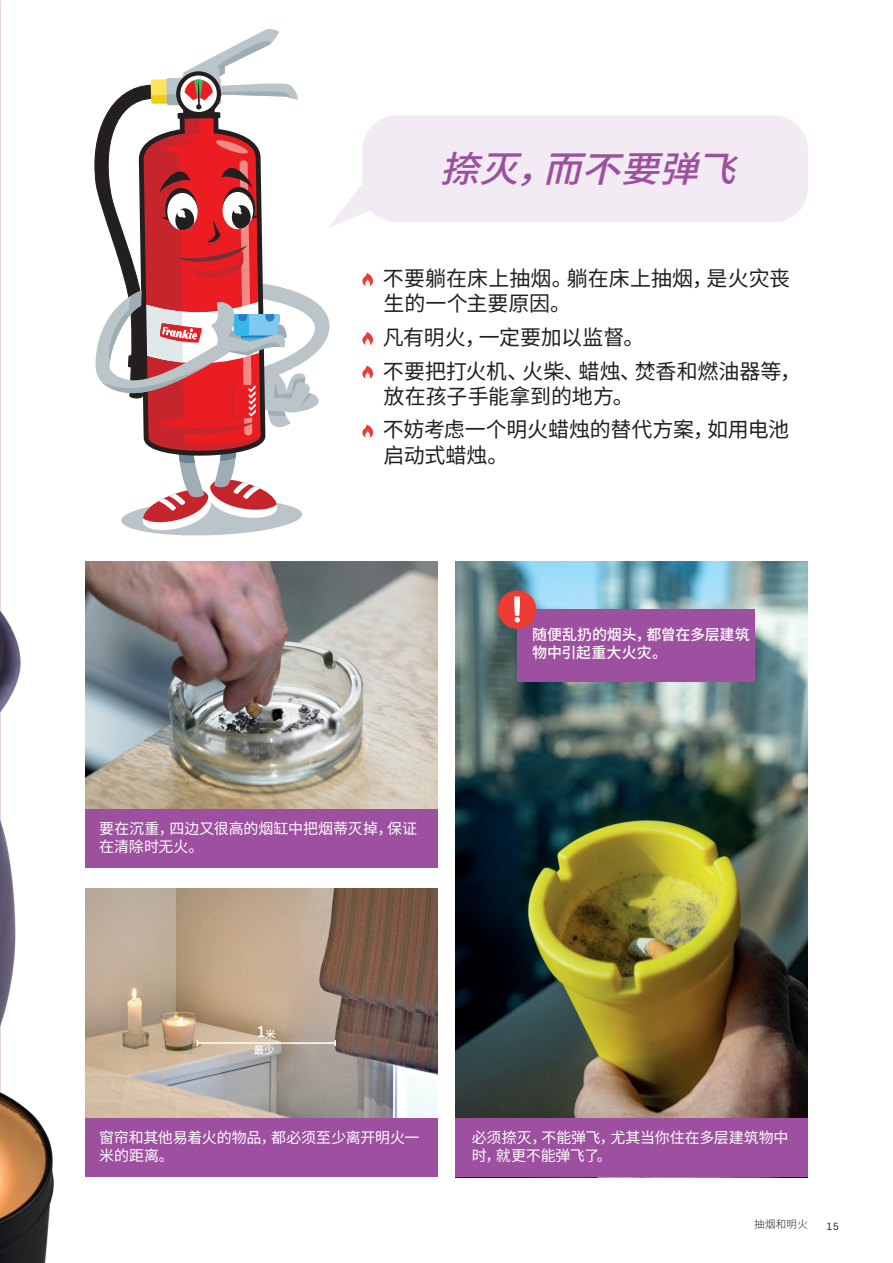
<style>
.page{position:relative;width:893px;height:1263px;background:#fff}
.page>*{position:absolute;margin:0;border:0;box-sizing:border-box;transform-origin:0 0}
.t1{font:italic 500 36px "Noto Sans CJ Ksc";color:#9d509f;scale:1.08 1}
.t2{font:21px/25.2px "Noto Sans CJ Ksc";color:#231f20}
.t3{font:500 15.75px "Post Grotesk";color:#fff}
.t4{font:15px/18px "Noto Sans CJ Ksc";letter-spacing:-.01em;color:#fff}
.t5{font:500 15px/18px "Noto Sans CJ Ksc";letter-spacing:-.005em;color:#fff}
.t6{font:300 10.5px "Noto Sans CJ Ksc";letter-spacing:.03em;color:#231f20}
.t7{font:500 10.5px "Noto Sans CJ Ksc";color:#fff}
.t8{font:10.5px "Post Grotesk";color:#231f20}
</style>
<div class="page">
<img style="left:85px;top:889px;width:353px;height:229px">
<img style="left:0;top:531px;width:54px;height:732px">
<div style="left:85px;top:1118px;width:353px;height:59px;background:#9d509f"></div>
<div style="left:85px;top:808px;width:353px;height:59px;background:#9d509f"></div>
<svg style="left:94px;top:29px;width:279px;height:506px"></svg>
<div style="left:362px;top:115px;width:446px;height:107px;background:#f2ebf4;border-radius:34px"></div>
<img style="left:85px;top:562px;width:353px;height:246px">
<img style="left:455px;top:562px;width:353px;height:556px">
<div style="left:517px;top:609px;width:238px;height:73px;background:#9d509f"></div>
<hr style="left:198px;top:1042px;width:138px;height:2px;background:#fff">
<div style="left:455px;top:1118px;width:353px;height:59px;background:#9d509f"></div>
<svg style="left:493px;top:590px;width:43px;height:75px"></svg>
<p class="t1" style="left:440px;top:148px;width:297px">捺灭，而不要弹飞</p>
<p class="t2" style="left:383px;top:266px;width:409px">不要躺在床上抽烟。躺在床上抽烟，是火灾丧生的一个主要原因。</p>
<p class="t2" style="left:383px;top:325px;width:263px">凡有明火，一定要加以监督。</p>
<p class="t2" style="left:383px;top:359px;width:420px">不要把打火机、火柴、蜡烛、焚香和燃油器等，放在孩子手能拿到的地方。</p>
<p class="t2" style="left:383px;top:418px;width:408px">不妨考虑一个明火蜡烛的替代方案，如用电池启动式蜡烛。</p>
<p class="t4" style="left:99px;top:820px;width:319px">要在沉重，四边又很高的烟缸中把烟蒂灭掉，保证在清除时无火。</p>
<p class="t5" style="left:532px;top:626px;width:219px">随便乱扔的烟头，都曾在多层建筑物中引起重大火灾。</p>
<p class="t3" style="left:256px;top:1021px;width:11px">1</p>
<p class="t7" style="left:265px;top:1028px;width:12px">米</p>
<p class="t7" style="left:254px;top:1044px;width:23px">最少</p>
<p class="t4" style="left:99px;top:1129px;width:322px">窗帘和其他易着火的物品，都必须至少离开明火一米的距离。</p>
<p class="t4" style="left:472px;top:1129px;width:318px">必须捺灭，不能弹飞，尤其当你住在多层建筑物中时，就更不能弹飞了。</p>
<p class="t6" style="left:754px;top:1218px;width:55px">抽烟和明火</p>
<p class="t8" style="left:826px;top:1220px;width:14px">15</p>
</div>
